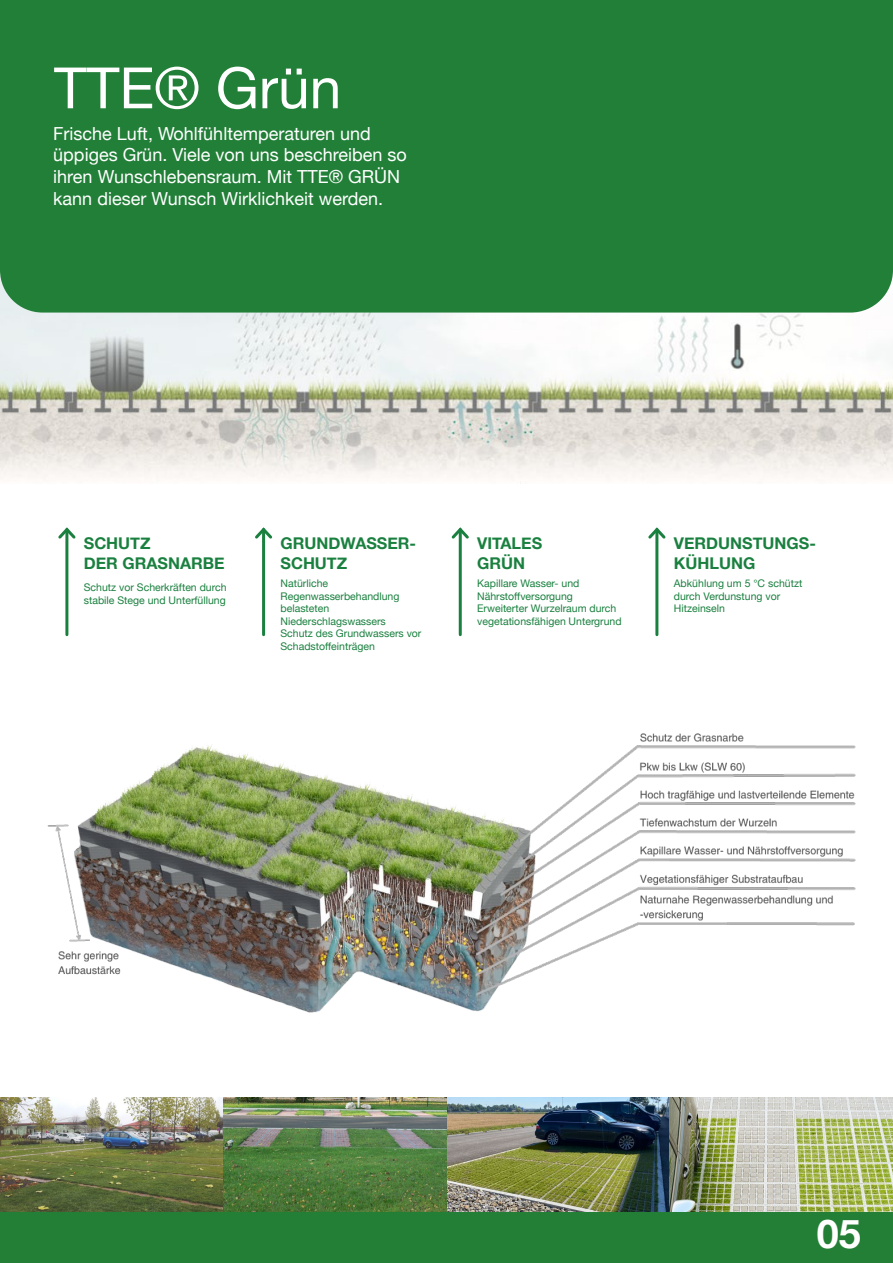
<style>
.page{position:relative;width:893px;height:1263px;background:#fff}
.page>*{position:absolute;margin:0;border:0;box-sizing:border-box;transform-origin:0 0}
.t1{font:57px "Helvetica Neue";color:#fff}
.t2{font:700 39.6px "Helvetica Neue";color:#fff}
.t3{font:18px/21.6px "Helvetica Neue";color:#fff}
.t4{font:700 16.2px/19.4px "Helvetica Neue";color:#1a803f}
.t5{font:10.5px/12.6px "Helvetica Neue";color:#1a803f}
</style>
<div class="page">
<div style="left:0;top:1212px;width:893px;height:51px;background:#237f36"></div>
<img style="left:0;top:313px;width:893px;height:171px">
<div style="left:0;top:0;width:893px;height:313px;background:#227f38"></div>
<hr style="left:65px;top:529px;width:3px;height:106px;background:#1a803f">
<svg style="left:58px;top:527px;width:18px;height:14px"></svg>
<hr style="left:262px;top:529px;width:3px;height:106px;background:#1a803f">
<svg style="left:255px;top:527px;width:18px;height:14px"></svg>
<hr style="left:459px;top:529px;width:3px;height:106px;background:#1a803f">
<svg style="left:451px;top:527px;width:18px;height:14px"></svg>
<hr style="left:655px;top:529px;width:3px;height:106px;background:#1a803f">
<svg style="left:648px;top:527px;width:18px;height:14px"></svg>
<img style="left:0;top:1097px;width:893px;height:115px">
<img style="left:47px;top:733px;width:809px;height:280px">
<h1 class="t1" style="left:54px;top:47px;width:289px">TTE® Grün</h1>
<h3 class="t3" style="left:53px;top:124px;width:355px">Frische Luft, Wohlfühltemperaturen und üppiges Grün. Viele von uns beschreiben so ihren Wunschlebensraum. Mit TTE® GRÜN kann dieser Wunsch Wirklichkeit werden.</h3>
<h3 class="t4" style="left:84px;top:534px;width:142px">SCHUTZ<br>DER GRASNARBE</h3>
<p class="t5" style="left:84px;top:582px;width:144px">Schutz vor Scherkräften durch stabile Stege und Unterfüllung</p>
<h3 class="t4" style="left:280px;top:534px;width:137px">GRUNDWASSER-<br>SCHUTZ</h3>
<p class="t5" style="left:280px;top:578px;width:142px">Natürliche<br>Regenwasserbehandlung belasteten<br>Niederschlagswassers<br>Schutz des Grundwassers vor<br>Schadstoffeinträgen</p>
<h3 class="t4" style="left:477px;top:534px;width:67px">VITALES<br>GRÜN</h3>
<p class="t5" style="left:477px;top:578px;width:146px">Kapillare Wasser- und<br>Nährstoffversorgung<br>Erweiterter Wurzelraum durch vegetationsfähigen Untergrund</p>
<h3 class="t4" style="left:674px;top:534px;width:144px">VERDUNSTUNGS-<br>KÜHLUNG</h3>
<p class="t5" style="left:674px;top:578px;width:130px">Abkühlung um 5 °C schützt durch Verdunstung vor<br>Hitzeinseln</p>
<h2 class="t2" style="left:817px;top:1202px;width:46px">05</h2>
</div>
